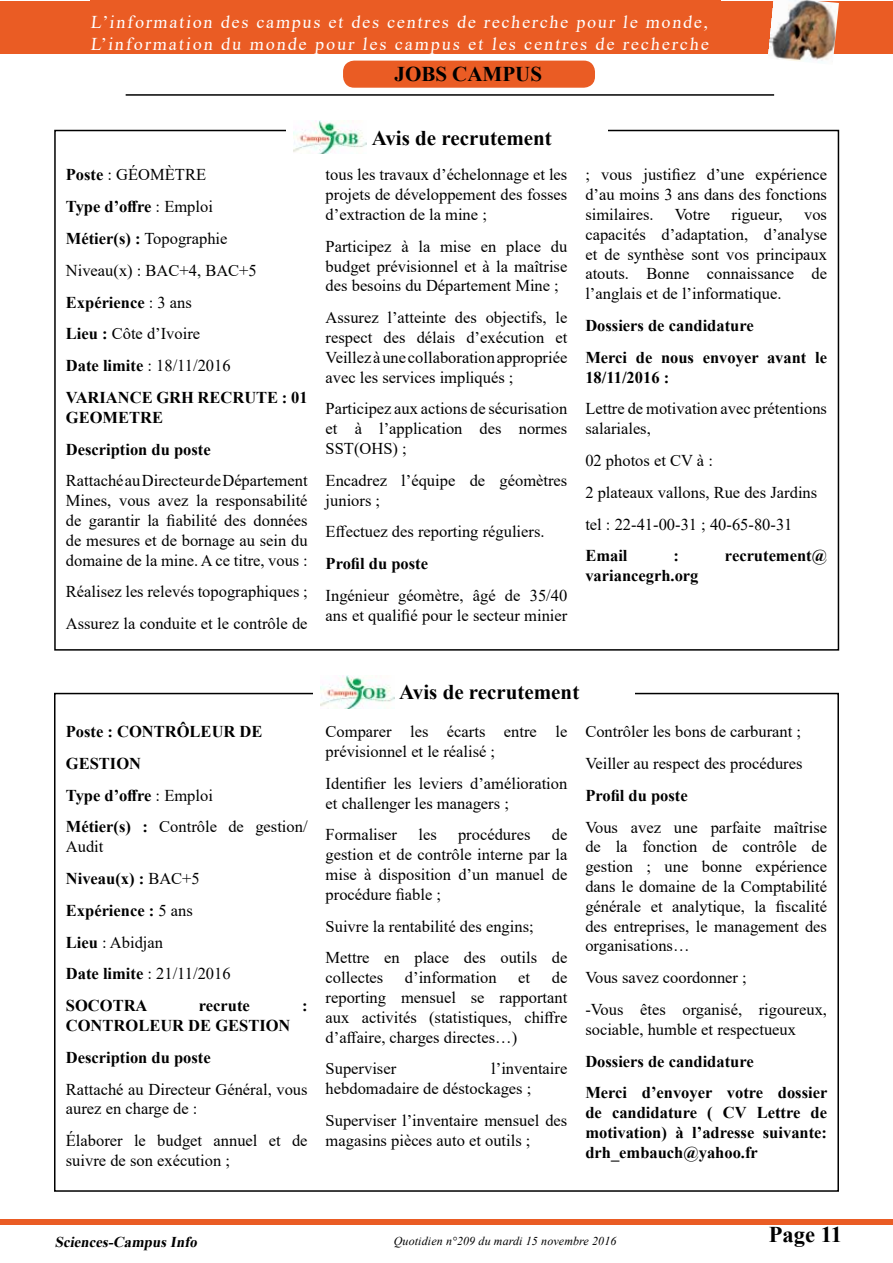
<style>
.page{position:relative;width:893px;height:1263px;background:#fff}
.page>*{position:absolute;margin:0;border:0;box-sizing:border-box;transform-origin:0 0}
.t1{font:700 22.5px "Times New Roman";color:#000}
.t2{font:700 21px "Times New Roman";color:#000}
.t3{font:18px/21.6px "Times New Roman";letter-spacing:.105em;color:#fff}
.t4{font:16.5px/19.8px "Times New Roman";color:#000}
.t5{font:700 16.5px/31.8px "Times New Roman";color:#000}
.t6{font:italic 700 15px "Times New Roman";color:#000}
.t7{font:italic 12px "Times New Roman";letter-spacing:.01em;color:#000}
.s1{font-weight:700}
.s2{font-weight:400}
</style>
<div class="page">
<div style="left:0;top:1219px;width:893px;height:6px;background:#ea5c24"></div>
<div style="left:0;top:1px;width:893px;height:52px;background:#ea5c24"></div>
<div style="left:90px;top:0;width:631px;height:50px;background:#ea5c24"></div>
<img style="left:767px;top:0;width:72px;height:63px">
<hr style="left:126px;top:94px;width:648px;height:2px;background:#000">
<div style="left:344px;top:61px;width:250px;height:26px;background:#ea5c24;border-radius:11px"></div>
<div style="left:343px;top:61px;width:252px;height:27px;border:2px solid #ea5c24;border-radius:11px"></div>
<img style="left:293px;top:121px;width:74px;height:33px">
<img style="left:321px;top:675px;width:73px;height:33px">
<p class="t3" style="left:90px;top:11px;width:622px">L’information des campus et des centres de recherche pour le monde,<br>L’information du monde pour les campus et les centres de recherche</p>
<p class="t2" style="left:394px;top:59px;width:149px">JOBS CAMPUS</p>
<p class="t4" style="left:66px;top:159px;width:243px;line-height:31.8px"><span class="s1">Poste</span> : GÉOMÈTRE<br><span class="s1">Type d’offre</span> : Emploi<br><span class="s1">Métier(s) :</span> Topographie<br>Niveau(x) : BAC+4, BAC+5<br><span class="s1">Expérience</span> : 3 ans<br><span class="s1">Lieu :</span> Côte d’Ivoire<br><span class="s1">Date limite</span> : 18/11/2016<br><span class="s1">VARIANCE GRH RECRUTE : 01</span></p>
<p class="t5" style="left:66px;top:401px;width:146px">GEOMETRE<br>Description du poste</p>
<p class="t4" style="left:66px;top:470px;width:243px;text-align:justify">Rattaché au Directeur de Département Mines, vous avez la responsabilité de garantir la fiabilité des données de mesures et de bornage au sein du domaine de la mine. A ce titre, vous :</p>
<p class="t4" style="left:66px;top:575px;width:243px;line-height:31.8px">Réalisez les relevés topographiques ;<br>Assurez la conduite et le contrôle de</p>
<p class="t2" style="left:372px;top:123px;width:182px">Avis de recrutement</p>
<p class="t4" style="left:326px;top:164px;width:243px;text-align:justify">tous les travaux d’échelonnage et les projets de développement des fosses d’extraction de la mine ;</p>
<p class="t4" style="left:326px;top:236px;width:243px;text-align:justify">Participez à la mise en place du budget prévisionnel et à la maîtrise des besoins du Département Mine ;</p>
<p class="t4" style="left:326px;top:307px;width:243px;text-align:justify">Assurez l’atteinte des objectifs, le respect des délais d’exécution et Veillez à une collaboration appropriée avec les services impliqués ;</p>
<p class="t4" style="left:326px;top:398px;width:243px;text-align:justify">Participez aux actions de sécurisation et à l’application des normes SST(OHS) ;</p>
<p class="t4" style="left:326px;top:470px;width:243px">Encadrez l’équipe de géomètres juniors ;</p>
<p class="t4" style="left:326px;top:521px;width:220px">Effectuez des reporting réguliers.</p>
<p class="t5" style="left:326px;top:547px;width:104px">Profil du poste</p>
<p class="t4" style="left:326px;top:585px;width:243px">Ingénieur géomètre, âgé de 35/40 ans et qualifié pour le secteur minier</p>
<p class="t4" style="left:585px;top:164px;width:243px;text-align:justify">; vous justifiez d’une expérience d’au moins 3 ans dans des fonctions similaires.</p>
<p class="t4" style="left:675px;top:204px;width:37px">Votre</p>
<p class="t4" style="left:732px;top:204px;width:53px">rigueur,</p>
<p class="t4" style="left:585px;top:204px;width:243px;text-align:justify;text-indent:219px">vos capacités d’adaptation, d’analyse et de synthèse sont vos principaux atouts. Bonne connaissance de l’anglais et de l’informatique.</p>
<p class="t5" style="left:585px;top:309px;width:243px">Dossiers de candidature<br>Merci de nous envoyer avant le</p>
<p class="t5" style="left:585px;top:361px;width:85px">18/11/2016 :</p>
<p class="t4" style="left:585px;top:398px;width:243px">Lettre de motivation avec prétentions salariales,</p>
<p class="t4" style="left:585px;top:444px;width:233px;line-height:31.8px">02 photos et CV à :<br>2 plateaux vallons, Rue des Jardins tel : 22-41-00-31 ; 40-65-80-31</p>
<p class="t5" style="left:585px;top:539px;width:44px">Email</p>
<p class="t5" style="left:673px;top:539px;width:7px">:</p>
<p class="t5" style="left:725px;top:539px;width:104px">recrutement@</p>
<p class="t5" style="left:585px;top:559px;width:115px">variancegrh.org</p>
<p class="t5" style="left:66px;top:715px;width:243px">Poste : CONTRÔLEUR DE<br>GESTION<br>Type d’offre <span class="s2">: Emploi<br></span>Métier(s) : <span class="s2">Contrôle de gestion/</span></p>
<p class="t5" style="left:66px;top:830px;width:166px"><span class="s2">Audit<br></span>Niveau(x) : <span class="s2">BAC+5<br></span>Expérience : <span class="s2">5 ans<br></span>Lieu <span class="s2">: Abidjan<br></span>Date limite <span class="s2">: 21/11/2016<br></span>SOCOTRA</p>
<p class="t5" style="left:199px;top:989px;width:52px">recrute</p>
<p class="t5" style="left:302px;top:989px;width:7px">:</p>
<p class="t5" style="left:66px;top:1009px;width:226px">CONTROLEUR DE GESTION<br>Description du poste</p>
<p class="t4" style="left:66px;top:1078px;width:243px">Rattaché au Directeur Général, vous aurez en charge de :</p>
<p class="t4" style="left:66px;top:1130px;width:243px">Élaborer le budget annuel et de suivre de son exécution ;</p>
<p class="t2" style="left:399px;top:677px;width:182px">Avis de recrutement</p>
<p class="t4" style="left:326px;top:721px;width:243px">Comparer les écarts entre le prévisionnel et le réalisé ;</p>
<p class="t4" style="left:326px;top:773px;width:243px">Identifier les leviers d’amélioration et challenger les managers ;</p>
<p class="t4" style="left:326px;top:824px;width:73px">Formaliser</p>
<p class="t4" style="left:418px;top:824px;width:20px">les</p>
<p class="t4" style="left:458px;top:824px;width:74px">procédures</p>
<p class="t4" style="left:326px;top:824px;width:243px;text-align:justify;text-indent:226px">de gestion et de contrôle interne par la mise à disposition d’un manuel de procédure fiable ;</p>
<p class="t4" style="left:326px;top:909px;width:243px;line-height:31.8px">Suivre la rentabilité des engins;<br>Mettre en place des outils de</p>
<p class="t4" style="left:326px;top:967px;width:59px">collectes</p>
<p class="t4" style="left:405px;top:967px;width:93px">d’information</p>
<p class="t4" style="left:518px;top:967px;width:13px">et</p>
<p class="t4" style="left:326px;top:967px;width:243px;text-align:justify;text-indent:226px">de reporting mensuel se rapportant aux activités (statistiques, chiffre d’affaire, charges directes…)</p>
<p class="t4" style="left:326px;top:1058px;width:72px">Superviser</p>
<p class="t4" style="left:326px;top:1058px;width:243px;text-indent:166px">l’inventaire hebdomadaire de déstockages ;</p>
<p class="t4" style="left:326px;top:1110px;width:243px">Superviser l’inventaire mensuel des magasins pièces auto et outils ;</p>
<p class="t4" style="left:585px;top:715px;width:219px;line-height:31.8px">Contrôler les bons de carburant ;<br>Veiller au respect des procédures</p>
<p class="t5" style="left:585px;top:779px;width:104px">Profil du poste</p>
<p class="t4" style="left:585px;top:816px;width:243px;text-align:justify">Vous avez une parfaite maîtrise de la fonction de contrôle de gestion ; une bonne expérience dans le domaine de la Comptabilité générale et analytique, la fiscalité des entreprises, le management des organisations…</p>
<p class="t4" style="left:585px;top:961px;width:243px;line-height:31.8px">Vous savez coordonner ;<br>-Vous êtes organisé, rigoureux,</p>
<p class="t4" style="left:585px;top:1019px;width:212px">sociable, humble et respectueux</p>
<p class="t5" style="left:585px;top:1044px;width:244px">Dossiers de candidature<br>Merci d’envoyer votre dossier</p>
<p class="t5" style="left:585px;top:1102px;width:243px;line-height:19.8px;text-align:justify">de candidature ( CV Lettre de motivation) à l’adresse suivante: drh_embauch@yahoo.fr</p>
<p class="t6" style="left:55px;top:1231px;width:147px">Sciences-CampusInfo</p>
<p class="t7" style="left:394px;top:1232px;width:224px">Quotidien n°209 du mardi 15 novembre 2016</p>
<h1 class="t1" style="left:769px;top:1218px;width:75px">Page 11</h1>
</div>
